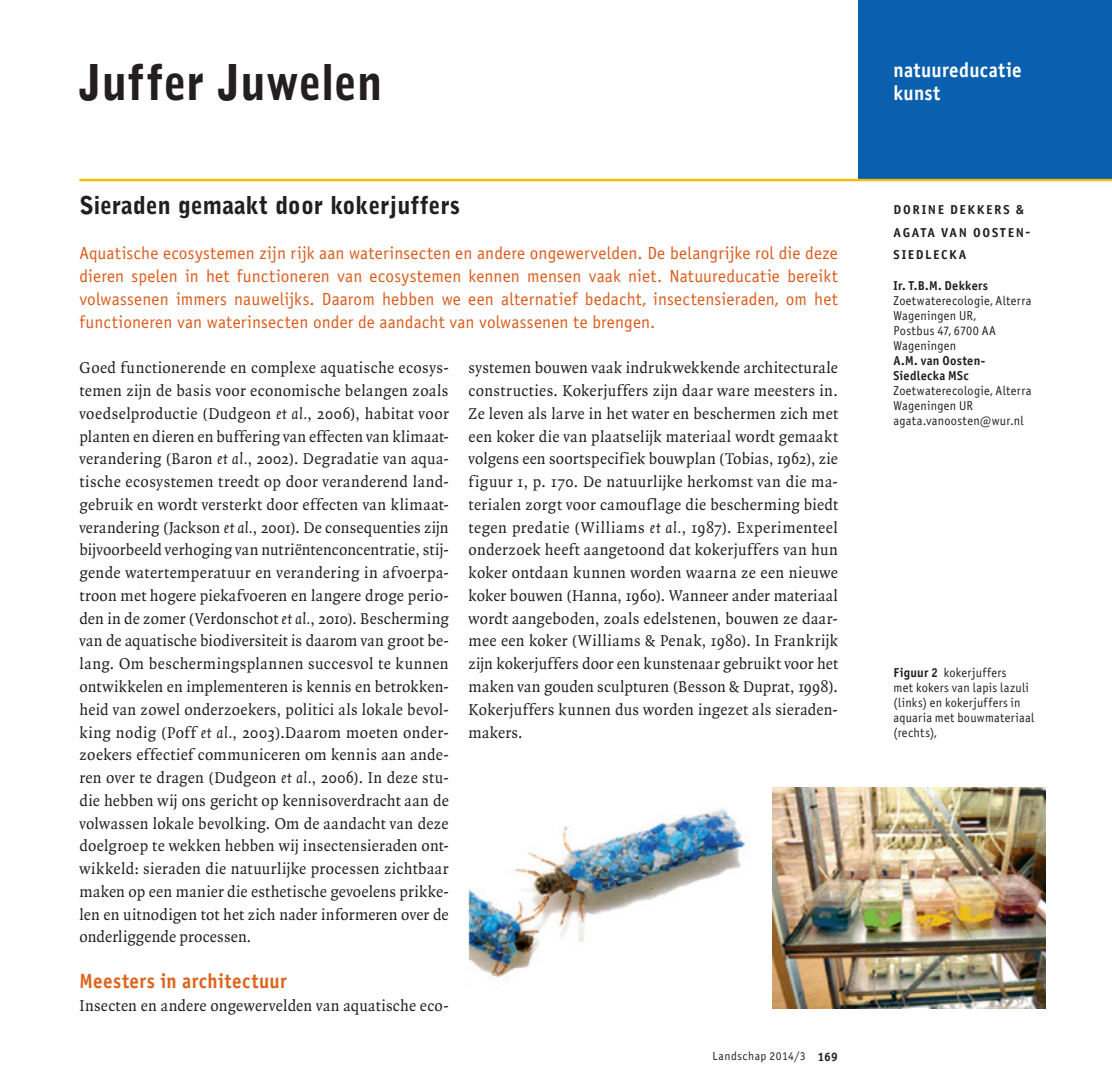
<style>
.page{position:relative;width:1112px;height:1092px;background:#fff}
.page>*{position:absolute;margin:0;border:0;box-sizing:border-box;transform-origin:0 0}
.Hoofdkop{font:900 49px "Bell Gothic";letter-spacing:.01em;color:#231f20;scale:.92 1}
.Hoofdkop_ondertitel{font:900 24.5px "Bell Gothic";letter-spacing:.005em;color:#231f20;scale:.95 1}
.Tussenkop_1{font:20.65px "Officina Sans Bold ITC";letter-spacing:.025em;color:#dc641c;scale:.92 1}
.Trefwoorden{font:20.65px "Officina Sans Bold ITC";letter-spacing:.02em;color:#fff;scale:.92 1}
.Lead{font:17.68px/22.8px "Officina Sans ITC";letter-spacing:.01em;color:#db5c1c;text-align:justify}
.PLATTE_TEKST{font:16.8px/22.8px "Quadraat";letter-spacing:.015em;color:#231f20;text-align:justify;scale:.96 1}
.Figuur{font:12.95px/15px "Officina Sans ITC";letter-spacing:.02em;color:#231f20;scale:.95 1}
.Figuur-2{font:12.95px/15px "Officina Sans Bold ITC";letter-spacing:.025em;color:#231f20;scale:.95 1}
.Auteurs{font:12.95px/22.8px "Officina Sans Bold ITC";letter-spacing:.125em;color:#231f20}
.t1{font:11.9px "Officina Sans ITC";letter-spacing:.04em;color:#231f20}
.s1{font-style:italic}
.s2{font-family:"Officina Sans Bold ITC";font-size:12.25px}
.s3{font-family:"Officina Sans Bold ITC"}
</style>
<div class="page">
<div style="left:857px;top:0;width:254px;height:179px;background:#0a60ae"></div>
<hr style="left:79px;top:179px;width:1032px;height:2px;background:#f2c209">
<img style="left:772px;top:787px;width:273px;height:221px">
<img style="left:468px;top:809px;width:278px;height:169px">
<p class="Hoofdkop" style="left:79px;top:54px;width:330px">Juffer Juwelen</p>
<p class="Hoofdkop_ondertitel" style="left:79px;top:191px;width:402px">Sieraden gemaakt door kokerjuffers</p>
<p class="Lead" style="left:79px;top:242px;width:760px">Aquatische ecosystemen zijn rijk aan waterinsecten en andere ongewervelden. De belangrijke rol die deze dieren spelen in het functioneren van ecosystemen kennen mensen vaak niet. Natuureducatie bereikt volwassenen immers nauwelijks. Daarom hebben we een alternatief bedacht, insectensieraden, om het functioneren van waterinsecten onder de aandacht van volwassenen te brengen.</p>
<p class="PLATTE_TEKST" style="left:79px;top:357px;width:386px">Goed functionerende en complexe aquatische ecosys&shy;temen zijn de basis voor economische belangen zoals voedselproductie (Dudgeon <span class="s1">et al.</span>, 2006), habitat voor planten en dieren en buffering van effecten van klimaat&shy;verandering (Baron <span class="s1">et al.</span>, 2002). Degradatie van aqua&shy;tische ecosystemen treedt op door veranderend land&shy;gebruik en wordt versterkt door effecten van klimaat&shy;verandering (Jackson <span class="s1">et al.</span>, 2001). De consequenties zijn bijvoorbeeld verhoging van nutriëntenconcentratie, stij&shy;gende watertemperatuur en verandering in afvoerpa&shy;troon met hogere piekafvoeren en langere droge perio&shy;den in de zomer (Verdonschot <span class="s1">et al.</span>, 2010). Bescherming van de aquatische biodiversiteit is daarom van groot be&shy;lang. Om beschermingsplannen succesvol te kunnen ontwikkelen en implementeren is kennis en betrokken&shy;heid van zowel onderzoekers, politici als lokale bevol&shy;king nodig (Poff <span class="s1">et al.</span>, 2003).Daarom moeten onder&shy;zoekers effectief communiceren om kennis aan ande&shy;ren over te dragen (Dudgeon <span class="s1">et al.</span>, 2006). In deze stu&shy;die hebben wij ons gericht op kennisoverdracht aan de volwassen lokale bevolking. Om de aandacht van deze doelgroep te wekken hebben wij insectensieraden ont&shy;wikkeld: sieraden die natuurlijke processen zichtbaar maken op een manier die esthetische gevoelens prikke&shy;len en uitnodigen tot het zich nader informeren over de onderliggende processen.</p>
<p class="Tussenkop_1" style="left:79px;top:968px;width:227px">Meesters in architectuur</p>
<p class="PLATTE_TEKST" style="left:79px;top:994px;width:386px">Insecten en andere ongewervelden van aquatische eco-</p>
<p class="PLATTE_TEKST" style="left:468px;top:357px;width:386px">systemen bouwen vaak indrukwekkende architecturale constructies. Kokerjuffers zijn daar ware meesters in.<br>Ze leven als larve in het water en beschermen zich met een koker die van plaatselijk materiaal wordt gemaakt volgens een soortspecifiek bouwplan (Tobias, 1962), zie figuur 1, p. 170. De natuurlijke herkomst van die ma&shy;terialen zorgt voor camouflage die bescherming biedt tegen predatie (Williams <span class="s1">et al.</span>, 1987). Experimenteel onderzoek heeft aangetoond dat kokerjuffers van hun koker ontdaan kunnen worden waarna ze een nieuwe koker bouwen (Hanna, 1960). Wanneer ander materiaal wordt aangeboden, zoals edelstenen, bouwen ze daar&shy;mee een koker (Williams &amp; Penak, 1980). In Frankrijk zijn kokerjuffers door een kunstenaar gebruikt voor het maken van gouden sculpturen (Besson &amp; Duprat, 1998).<br>Kokerjuffers kunnen dus worden ingezet als sieraden&shy;makers.</p>
<p class="t1" style="left:712px;top:1048px;width:127px">Landschap 2014/3 <span class="s2">169</span></p>
<p class="Trefwoorden" style="left:893px;top:58px;width:141px">natuureducatie</p>
<p class="Trefwoorden" style="left:893px;top:80px;width:52px">kunst</p>
<p class="Auteurs" style="left:893px;top:198px;width:131px">DORINE DEKKERS &amp;</p>
<p class="Auteurs" style="left:893px;top:221px;width:138px">AGATA VAN OOSTEN-<br>SIEDLECKA</p>
<p class="Figuur-2" style="left:893px;top:277px;width:101px">Ir. T.B.M. Dekkers</p>
<p class="Figuur" style="left:893px;top:293px;width:146px">Zoetwaterecologie, Alterra<br>Wageningen UR,</p>
<p class="Figuur" style="left:893px;top:323px;width:109px">Postbus 47, 6700 AA</p>
<p class="Figuur" style="left:893px;top:338px;width:67px">Wageningen</p>
<p class="Figuur-2" style="left:893px;top:353px;width:98px">A.M. van Oosten-<br>Siedlecka MSc</p>
<p class="Figuur" style="left:893px;top:383px;width:146px">Zoetwaterecologie, Alterra<br>Wageningen UR</p>
<p class="Figuur" style="left:893px;top:413px;width:138px">agata.vanoosten@wur.nl</p>
<p class="Figuur" style="left:893px;top:665px;width:149px"><span class="s3">Figuur 2</span> kokerjuffers<br>met kokers van lapis lazuli (links) en kokerjuffers in aquaria met bouwmateriaal (rechts),</p>
</div>
